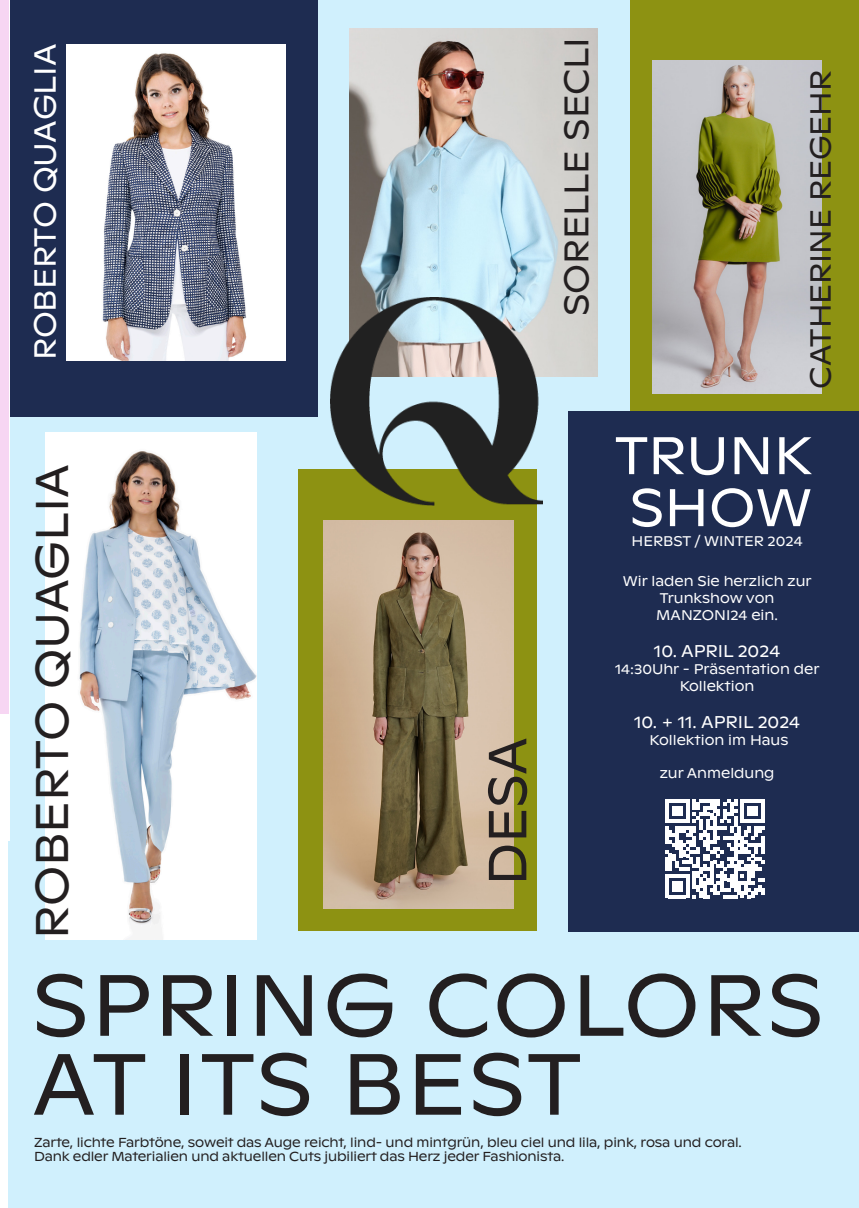
<style>
.page{position:relative;width:859px;height:1208px;background:#fff}
.page>*{position:absolute;margin:0;border:0;box-sizing:border-box;transform-origin:0 0}
.t1{font:86.5px "ABC Ginto Nord";letter-spacing:.025em;color:#231f20}
.t2{font:53.5px "ABC Ginto Nord";color:#231f20;scale:.95 1}
.t3{font:52.8px "ABC Ginto Nord";color:#fff}
.t4{font:45.7px "ABC Ginto Nord";color:#231f20}
.t5{font:34.1px "ABC Ginto Nord";color:#231f20}
.t6{font:30.5px "ABC Ginto Nord";color:#fff}
.t7{font:29.1px "ABC Ginto Nord";color:#231f20}
.t8{font:17px "ABC Ginto Nord";color:#fff}
.t9{font:14px/16.8px "ABC Ginto Nord";color:#fff;text-align:center}
.t10{font:13px "ABC Ginto Nord";letter-spacing:-.01em;color:#231f20}
</style>
<div class="page">
<div style="left:9px;top:842px;width:850px;height:366px;background:#d0f0fd"></div>
<div style="left:0;top:0;width:9px;height:714px;background:#f7d6f3"></div>
<div style="left:277px;top:0;width:355px;height:585px;background:#d0f0fd"></div>
<div style="left:10px;top:258px;width:666px;height:738px;background:#d0f0fd"></div>
<div style="left:298px;top:469px;width:238px;height:461px;background:#8d9212"></div>
<div style="left:10px;top:0;width:307px;height:416px;background:#1e2c51"></div>
<div style="left:630px;top:0;width:229px;height:486px;background:#8d9212"></div>
<img style="left:350px;top:29px;width:248px;height:347px">
<img style="left:653px;top:61px;width:168px;height:333px">
<img style="left:45px;top:432px;width:211px;height:507px">
<img style="left:323px;top:520px;width:190px;height:388px">
<img style="left:67px;top:44px;width:218px;height:316px">
<img style="left:331px;top:298px;width:212px;height:208px">
<div style="left:568px;top:411px;width:291px;height:520px;background:#1e2c51"></div>
<svg style="left:665px;top:799px;width:100px;height:99px"></svg>
<p class="t6" style="left:27px;top:360px;width:318px;rotate:-90deg">ROBERTO QUAGLIA</p>
<p class="t4" style="left:24px;top:939px;width:477px;rotate:-90deg">ROBERTO QUAGLIA</p>
<p class="t2" style="left:475px;top:885px;width:157px;rotate:-90deg">DESA</p>
<p class="t5" style="left:556px;top:316px;width:280px;rotate:-90deg">SORELLE SECLI</p>
<p class="t7" style="left:803px;top:388px;width:320px;rotate:-90deg">CATHERINE REGEHR</p>
<p class="t3" style="left:615px;top:423px;width:199px">TRUNK</p>
<p class="t3" style="left:629px;top:475px;width:184px">SHOW</p>
<p class="t9" style="left:632px;top:532px;width:173px">HERBST / WINTER 2024</p>
<p class="t9" style="left:623px;top:573px;width:190px">Wir laden Sie herzlich zur<br>Trunkshow von</p>
<p class="t9" style="left:656px;top:606px;width:123px">MANZONI24 ein.</p>
<p class="t8" style="left:654px;top:641px;width:128px">10. APRIL 2024</p>
<p class="t9" style="left:615px;top:660px;width:206px">14:30Uhr - Präsentation der<br>Kollektion</p>
<p class="t8" style="left:634px;top:711px;width:168px">10. + 11. APRIL 2024</p>
<p class="t9" style="left:650px;top:731px;width:140px">Kollektion im Haus</p>
<p class="t9" style="left:660px;top:765px;width:116px">zur Anmeldung</p>
<p class="t1" style="left:32px;top:952px;width:793px">SPRING COLORS</p>
<p class="t1" style="left:32px;top:1031px;width:551px">AT ITS BEST</p>
<p class="t10" style="left:34px;top:1134px;width:709px">Zarte, lichte Farbtöne, soweit das Auge reicht, lind- und mintgrün, bleu ciel und lila, pink, rosa und coral.</p>
<p class="t10" style="left:34px;top:1148px;width:532px">Dank edler Materialien und aktuellen Cuts jubiliert das Herz jeder Fashionista.</p>
</div>
